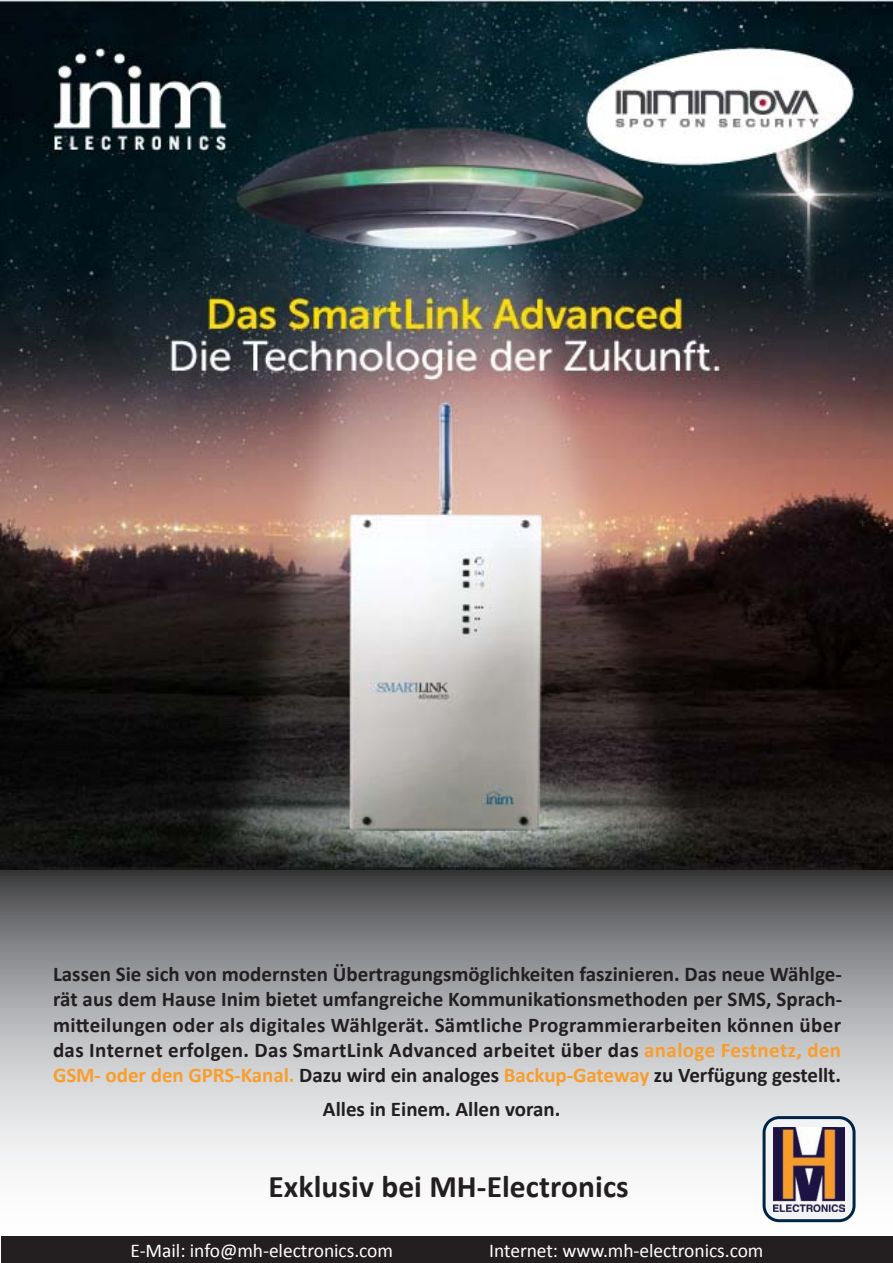
<style>
.page{position:relative;width:893px;height:1263px;background:#fff}
.page>*{position:absolute;margin:0;border:0;box-sizing:border-box;transform-origin:0 0}
.t1{font:700 31.5px "Calibri";letter-spacing:.005em;color:#231f20}
.t2{font:700 21px/25.2px "Calibri";color:#231f20;text-align:justify}
.t3{font:19.5px "Calibri";letter-spacing:-.005em;color:#fff}
.s1{color:#f89e2d}
</style>
<div class="page">
<svg style="left:1px;top:869px;width:892px;height:354px"></svg>
<img style="left:1px;top:0;width:892px;height:869px">
<div style="left:1px;top:1236px;width:892px;height:27px;background:#231f20"></div>
<div style="left:764px;top:1117px;width:90px;height:104px;background:#f2f3f4;border-radius:15px"></div>
<div style="left:763px;top:1116px;width:92px;height:106px;border:3px solid #002446;border-radius:15px"></div>
<img style="left:773px;top:1127px;width:71px;height:85px">
<p class="t2" style="left:53px;top:960px;width:791px">Lassen Sie sich von modernsten Übertragungsmöglichkeiten faszinieren. Das neue Wählge&shy;rät aus dem Hause Inim bietet umfangreiche Kommunikationsmethoden per SMS, Sprach&shy;mitteilungen oder als digitales Wählgerät. Sämtliche Programmierarbeiten können über das Internet erfolgen. Das SmartLink Advanced arbeitet über das <span class="s1">analoge Festnetz, den GSM- oder den GPRS-Kanal.</span> Dazu wird ein analoges <span class="s1">Backup-Gateway</span> zu Verfügung gestellt.</p>
<p class="t2" style="left:323px;top:1095px;width:239px">Alles in Einem. Allen voran.</p>
<p class="t1" style="left:268px;top:1167px;width:362px">Exklusiv bei MH-Electronics</p>
<p class="t3" style="left:130px;top:1238px;width:264px">E-Mail: info@mh-electronics.com</p>
<p class="t3" style="left:489px;top:1238px;width:276px">Internet: www.mh-electronics.com</p>
</div>
